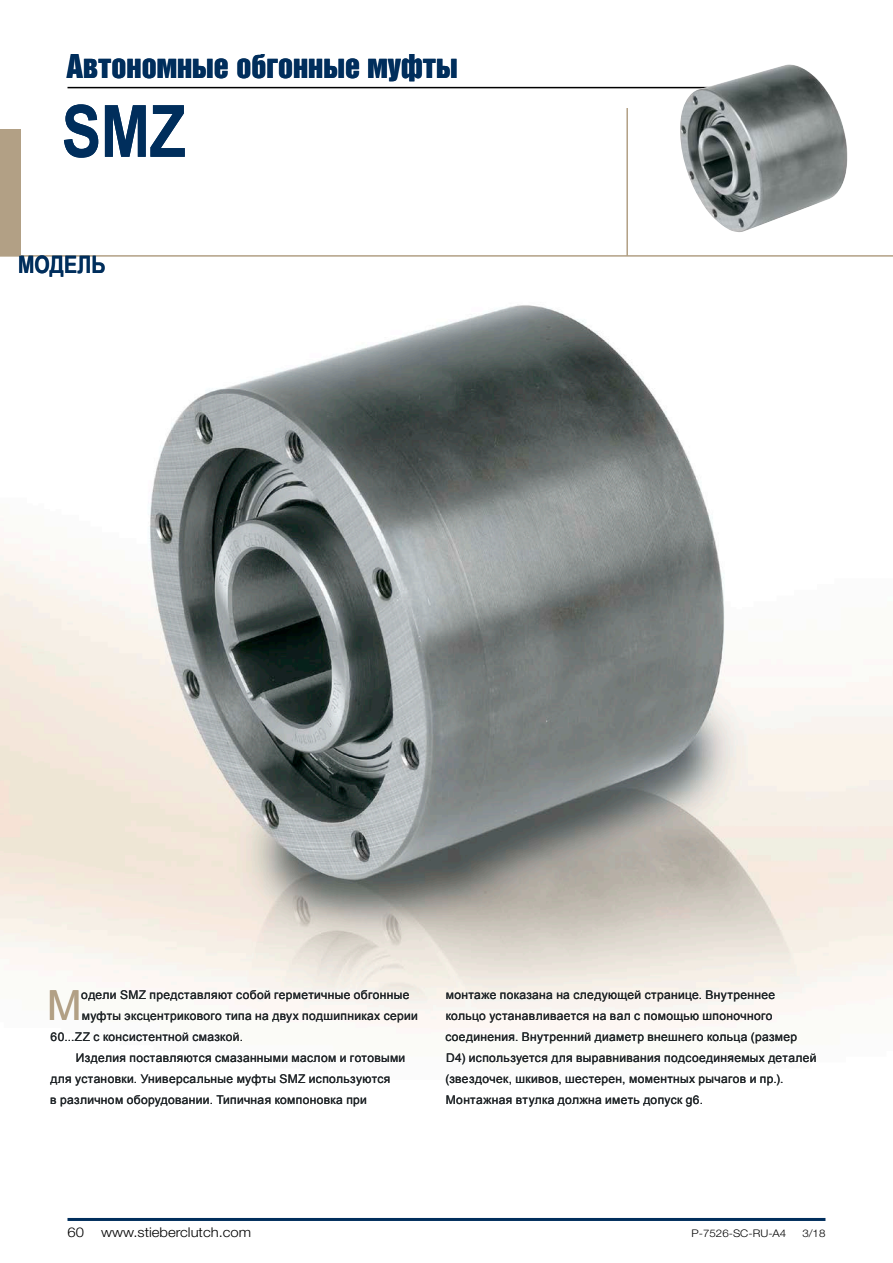
<style>
.page{position:relative;width:893px;height:1263px;background:#fff}
.page>*{position:absolute;margin:0;border:0;box-sizing:border-box;transform-origin:0 0}
.Headline_Big{font:700 72px "Arial Narrow";color:#002e5c}
.Fließtext_Initial{font:41.4px "Arial";color:#b2a085}
.t1{font:30px "Helvetica Inserat LT Std";color:#002e5c}
.Headline_Blau{font:700 24px "Arial Narrow";color:#002e5c}
.t2{font:300 13.5px "Helvetica Neue LT Std";color:#000;scale:1.1 1}
.Fließtext_Schwarz_Ei{font:12px/21px "Arial";letter-spacing:.03em;color:#1f2427}
.Fließtext_Initial-2{font:12px "Arial";letter-spacing:.03em;color:#1f2427}
.t3{font:300 10.5px "Helvetica Neue LT Std";color:#000;scale:1.1 1}
</style>
<div class="page">
<hr style="left:68px;top:87px;width:756px;height:1px;background:#000">
<img style="left:0;top:305px;width:893px;height:726px">
<hr style="left:626px;top:108px;width:2px;height:148px;background:#b2a085">
<hr style="left:0;top:255px;width:893px;height:2px;background:#b2a085">
<img style="left:679px;top:64px;width:169px;height:168px">
<hr style="left:68px;top:1218px;width:757px;height:3px;background:#002e5c">
<div style="left:0;top:129px;width:20px;height:127px;background:#b2a085"></div>
<p class="t1" style="left:67px;top:48px;width:393px">Автономные обгонные муфты</p>
<p class="Headline_Big" style="left:62px;top:77px;width:126px">SMZ</p>
<p class="Headline_Blau" style="left:18px;top:246px;width:89px">МОДЕЛЬ</p>
<p class="Fließtext_Initial" style="left:47px;top:978px;width:36px">М</p>
<p class="Fließtext_Initial-2" style="left:81px;top:987px;width:330px">одели SMZ представляют собой герметичные обгонные</p>
<p class="Fließtext_Initial-2" style="left:82px;top:1008px;width:338px">муфты эксцентрикового типа на двух подшипниках серии</p>
<p class="Fließtext_Initial-2" style="left:51px;top:1029px;width:194px">60...ZZ с консистентной смазкой.</p>
<p class="Fließtext_Schwarz_Ei" style="left:50px;top:1047px;width:357px;text-indent:26px">Изделия поставляются смазанными маслом и готовыми для установки. Универсальные муфты SMZ используются<br>в различном оборудовании. Типичная компоновка при</p>
<p class="Fließtext_Schwarz_Ei" style="left:445px;top:984px;width:373px">монтаже показана на следующей странице. Внутреннее кольцо устанавливается на вал с помощью шпоночного соединения. Внутренний диаметр внешнего кольца (размер D4) используется для выравнивания подсоединяемых деталей (звездочек, шкивов, шестерен, моментных рычагов и пр.).<br>Монтажная втулка должна иметь допуск g6.</p>
<p class="t2" style="left:68px;top:1223px;width:17px">60</p>
<p class="t2" style="left:101px;top:1223px;width:138px">www.stieberclutch.com</p>
<p class="t3" style="left:691px;top:1226px;width:88px">P-7526-SC-RU-A4</p>
<p class="t3" style="left:802px;top:1226px;width:23px">3/18</p>
</div>
